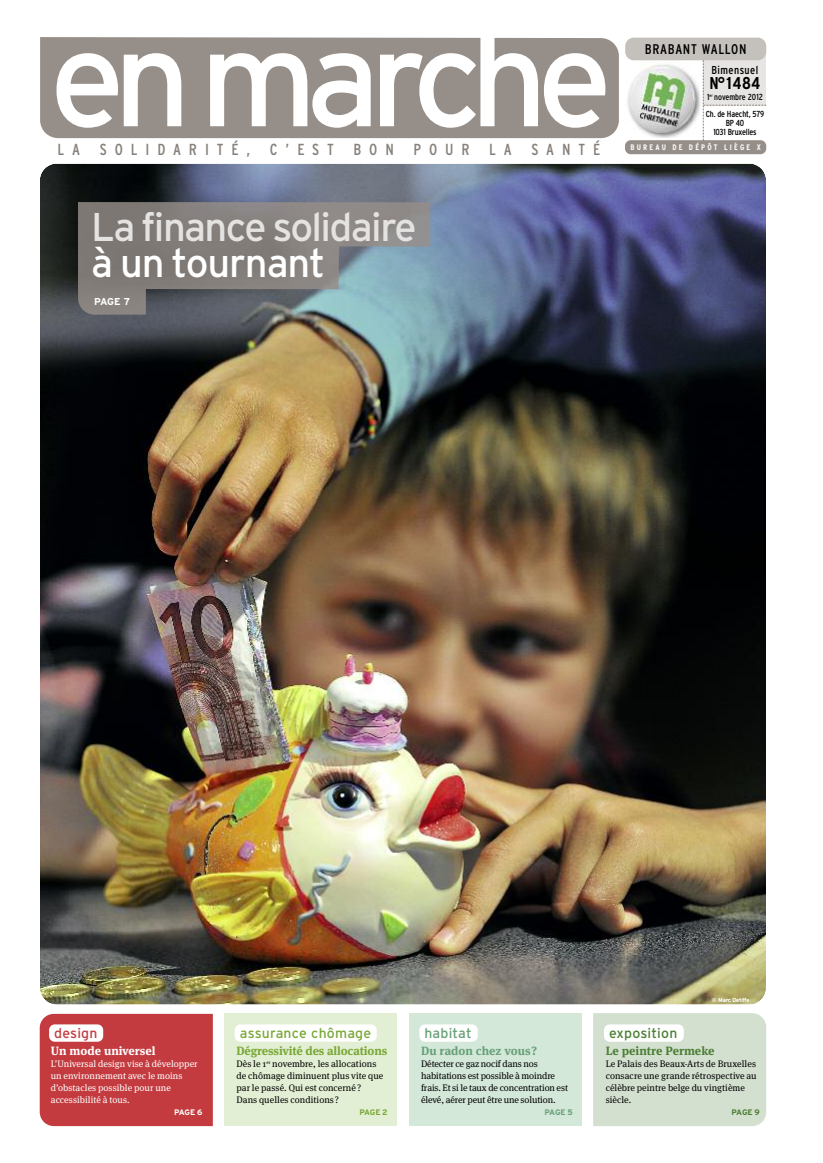
<style>
.page{position:relative;width:823px;height:1163px;background:#fff}
.page>*{position:absolute;margin:0;border:0;box-sizing:border-box;transform-origin:0 0}
.t1{font:136.3px "Interstate";letter-spacing:-.085em;color:#fff}
.t2{font:40px "Interstate";letter-spacing:-.04em;color:#e5e3e1}
.t3{font:40px "Interstate";letter-spacing:-.025em;color:#fff}
.t4{font:700 condensed 17.1px "Interstate";color:#000}
.t5{font:condensed 16px "Interstate";letter-spacing:.495em;color:#87817b}
.t6{font:14px "Interstate";letter-spacing:.015em;color:#79a836}
.t7{font:condensed 14px "Interstate";letter-spacing:.05em;color:#000}
.t8{font:14px "Interstate";letter-spacing:.015em;color:#4b7f35}
.t9{font:14px "Interstate";letter-spacing:.015em;color:#67a076}
.t10{font:14px "Interstate";letter-spacing:.015em;color:#c33b3f}
.t11{font:700 12px "Meta Serif";letter-spacing:-.01em;color:#79a836}
.t12{font:700 12px "Meta Serif";color:#67a076}
.t13{font:700 12px "Meta Serif";color:#4b7f35}
.t14{font:700 12px "Meta Serif";color:#fff}
.t15{font:condensed 11.5px "Interstate";letter-spacing:.035em;color:#000}
.t16{font:700 10px "Interstate";color:#fff}
.t17{font:9.4px/12px "Meta Serif";letter-spacing:.005em;color:#000}
.t18{font:9.4px/12px "Meta Serif";letter-spacing:.005em;color:#fff}
.t19{font:condensed 8.7px/17px "Interstate";letter-spacing:-.015em;color:#000}
.t20{font:700 condensed 8px "Interstate";letter-spacing:.27em;color:#fff}
.t21{font:700 8px "Interstate";color:#fff}
.t22{font:700 8px "Interstate";color:#79a836}
.t23{font:700 8px "Interstate";color:#67a076}
.t24{font:700 8px "Interstate";color:#4b7f35}
.t25{font:700 5.8px "Interstate";letter-spacing:-.04em;color:#fff}
</style>
<div class="page">
<img style="left:40px;top:163px;width:725px;height:841px;border-radius:17px">
<div style="left:624px;top:140px;width:141px;height:14px;background:#968e88;border-radius:6px"></div>
<img style="left:627px;top:64px;width:74px;height:74px">
<div style="left:40px;top:37px;width:578px;height:101px;background:#968e88"></div>
<div style="left:625px;top:38px;width:140px;height:22px;background:#c4c0bc;border-radius:9px"></div>
<svg style="left:702px;top:60px;width:63px;height:80px"></svg>
<img style="left:78px;top:202px;width:352px;height:113px">
<div style="left:40px;top:1013px;width:173px;height:112px;background:#c33b3f"></div>
<div style="left:224px;top:1013px;width:173px;height:112px;background:#e3efd4"></div>
<div style="left:408px;top:1013px;width:173px;height:112px;background:#d4e8da"></div>
<div style="left:593px;top:1013px;width:172px;height:112px;background:#d4e0cf"></div>
<div style="left:49px;top:1024px;width:54px;height:17px;background:#fff;border-radius:6px"></div>
<div style="left:234px;top:1024px;width:142px;height:17px;background:#fff;border-radius:6px"></div>
<div style="left:419px;top:1024px;width:58px;height:17px;background:#fff;border-radius:6px"></div>
<div style="left:603px;top:1024px;width:80px;height:17px;background:#fff;border-radius:6px"></div>
<h1 class="t1" style="left:49px;top:-1px;width:564px">enmarche</h1>
<h3 class="t5" style="left:58px;top:140px;width:544px">LA SOLIDARITÉ, C’EST BON POUR LA SANTÉ</h3>
<h2 class="t2" style="left:91px;top:203px;width:326px">La finance solidaire</h2>
<h2 class="t3" style="left:91px;top:240px;width:235px">à un tournant</h2>
<p class="t16" style="left:94px;top:295px;width:38px">PAGE 7</p>
<h3 class="t7" style="left:644px;top:41px;width:103px">BRABANT WALLON</h3>
<p class="t15" style="left:711px;top:63px;width:48px">Bimensuel</p>
<h3 class="t4" style="left:709px;top:73px;width:52px">N°1484</h3>
<p class="t19" style="left:705px;top:88px;width:60px">1<sup>er</sup> novembre 2012<br>Ch. de Haecht, 579</p>
<p class="t19" style="left:713px;top:118px;width:45px;line-height:9px;text-align:center">BP 40<br>1031 Bruxelles</p>
<p class="t20" style="left:630px;top:142px;width:132px">BUREAU DE DÉPÔT LIÈGE X</p>
<p class="t25" style="left:711px;top:996px;width:39px">© Marc Detiffe</p>
<h3 class="t10" style="left:54px;top:1024px;width:45px">design</h3>
<p class="t14" style="left:51px;top:1046px;width:106px">Un mode universel</p>
<p class="t18" style="left:51px;top:1058px;width:148px">L’Universal design vise à développer un environnement avec le moins d’obstacles possible pour une accessibilité à tous.</p>
<p class="t21" style="left:174px;top:1107px;width:30px">PAGE 6</p>
<h3 class="t6" style="left:240px;top:1024px;width:133px">assurance chômage</h3>
<p class="t11" style="left:236px;top:1046px;width:152px">Dégressivité des allocations</p>
<p class="t17" style="left:236px;top:1058px;width:148px">Dès le 1<sup>er</sup> novembre, les allocations de chômage diminuent plus vite que par le passé. Qui est concerné?<br>Dans quelles conditions?</p>
<p class="t22" style="left:359px;top:1107px;width:30px">PAGE 2</p>
<h3 class="t9" style="left:424px;top:1024px;width:49px">habitat</h3>
<p class="t12" style="left:421px;top:1046px;width:118px">Du radon chez vous?</p>
<p class="t17" style="left:421px;top:1058px;width:148px">Détecter ce gaz nocif dans nos habitations est possible à moindre frais. Et si le taux de concentration est élevé, aérer peut être une solution.</p>
<p class="t23" style="left:544px;top:1107px;width:30px">PAGE 5</p>
<h3 class="t8" style="left:608px;top:1024px;width:70px">exposition</h3>
<p class="t13" style="left:605px;top:1046px;width:110px">Le peintre Permeke</p>
<p class="t17" style="left:605px;top:1058px;width:152px">Le Palais des Beaux-Arts de Bruxelles consacre une grande rétrospective au célèbre peintre belge du vingtième siècle.</p>
<p class="t24" style="left:731px;top:1107px;width:30px">PAGE 9</p>
</div>
